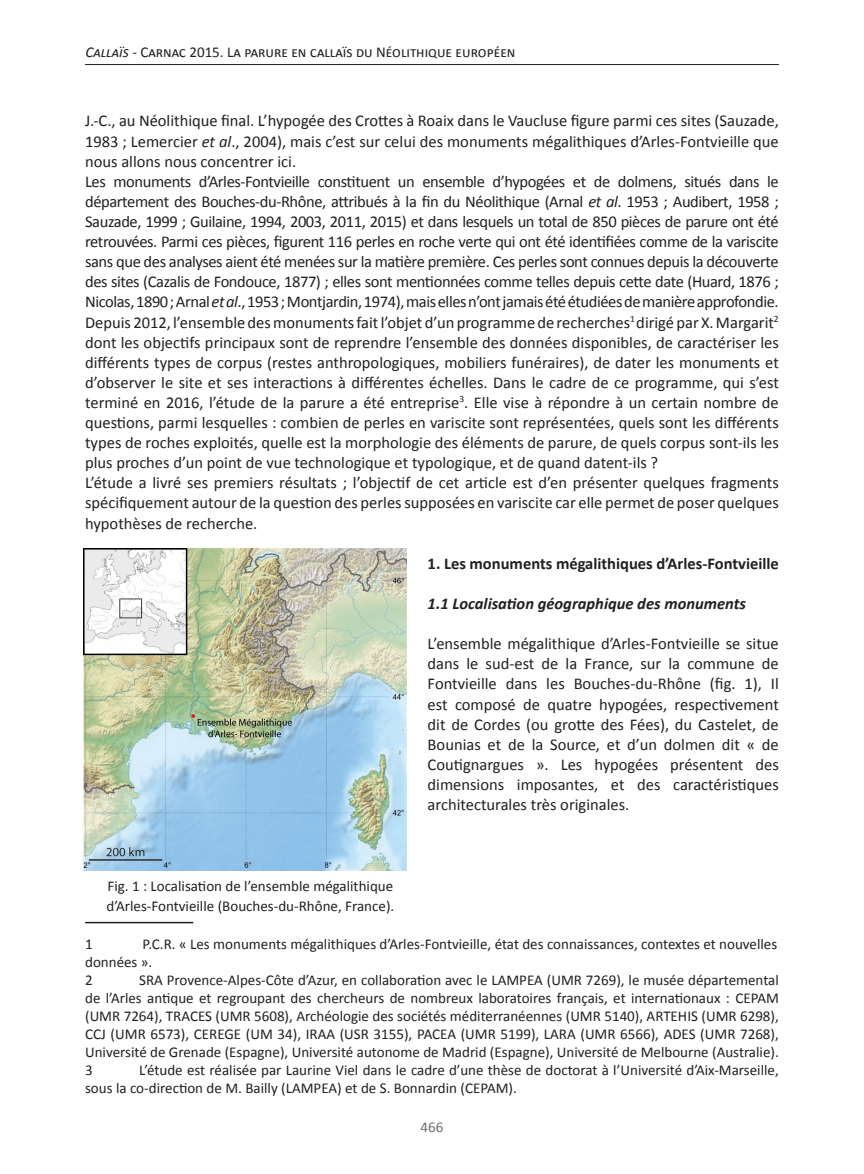
<style>
.page{position:relative;width:864px;height:1174px;background:#fff}
.page>*{position:absolute;margin:0;border:0;box-sizing:border-box;transform-origin:0 0}
.t1{font:16.5px/20.1px "Calibri";color:#231f20;text-align:justify}
.t2{font:700 16.5px "Calibri";color:#231f20}
.t3{font:italic 700 16.5px "Calibri";color:#231f20}
.t4{font:15px/18px "Calibri";color:#231f20}
.t5{font:15px "Calibri";color:#6c6d70}
.s1{font-style:italic}
</style>
<div class="page">
<hr style="left:85px;top:64px;width:693px;height:1px;background:#231f20">
<hr style="left:85px;top:922px;width:108px;height:1px;background:#231f20">
<img style="left:84px;top:548px;width:322px;height:322px">
<p class="t4" style="left:85px;top:43px;width:431px"><span class="s1">Callaïs</span> - Carnac 2015. La parure en callaïs du Néolithique européen</p>
<p class="t1" style="left:85px;top:111px;width:695px">J.-C., au Néolithique final. L’hypogée des Crottes à Roaix dans le Vaucluse figure parmi ces sites (Sauzade, 1983 ; Lemercier <span class="s1">et al</span>., 2004), mais c’est sur celui des monuments mégalithiques d’Arles-Fontvieille que nous allons nous concentrer ici.</p>
<p class="t1" style="left:85px;top:171px;width:695px">Les monuments d’Arles-Fontvieille constituent un ensemble d’hypogées et de dolmens, situés dans le département des Bouches-du-Rhône, attribués à la fin du Néolithique (Arnal <span class="s1">et al</span>. 1953 ; Audibert, 1958 ; Sauzade, 1999 ; Guilaine, 1994, 2003, 2011, 2015) et dans lesquels un total de 850 pièces de parure ont été retrouvées. Parmi ces pièces, figurent 116 perles en roche verte qui ont été identifiées comme de la variscite sans que des analyses aient été menées sur la matière première. Ces perles sont connues depuis la découverte des sites (Cazalis de Fondouce, 1877) ; elles sont mentionnées comme telles depuis cette date (Huard, 1876 ; Nicolas, 1890; Arnal <span class="s1">et al</span>., 1953; Montjardin, 1974), mais elles n’ont jamais été étudiées de manière approfondie.</p>
<p class="t1" style="left:85px;top:312px;width:695px">Depuis 2012, l’ensemble des monuments fait l’objet d’un programme de recherches<sup>1</sup>dirigé par X.Margarit<sup>2 </sup>dont les objectifs principaux sont de reprendre l’ensemble des données disponibles, de caractériser les différents types de corpus (restes anthropologiques, mobiliers funéraires), de dater les monuments et d’observer le site et ses interactions à différentes échelles. Dans le cadre de ce programme, qui s’est terminé en 2016, l’étude de la parure a été entreprise<sup>3</sup>. Elle vise à répondre à un certain nombre de questions, parmi lesquelles : combien de perles en variscite sont représentées, quels sont les différents types de roches exploités, quelle est la morphologie des éléments de parure, de quels corpus sont-ils les plus proches d’un point de vue technologique et typologique, et de quand datent-ils ?</p>
<p class="t1" style="left:85px;top:473px;width:695px">L’étude a livré ses premiers résultats ; l’objectif de cet article est d’en présenter quelques fragments spécifiquement autour de la question des perles supposées en variscite car elle permet de poser quelques hypothèses de recherche.</p>
<p class="t2" style="left:427px;top:553px;width:352px">1. Les monuments mégalithiques d’Arles-Fontvieille</p>
<p class="t3" style="left:427px;top:593px;width:320px">1.1 Localisation géographique des monuments</p>
<p class="t1" style="left:427px;top:634px;width:352px">L’ensemble mégalithique d’Arles-Fontvieille se situe dans le sud-est de la France, sur la commune de Fontvieille dans les Bouches-du-Rhône (fig. 1), Il est composé de quatre hypogées, respectivement dit de Cordes (ou grotte des Fées), du Castelet, de Bounias et de la Source, et d’un dolmen dit « de Coutignargues ». Les hypogées présentent des dimensions imposantes, et des caractéristiques architecturales très originales.</p>
<p class="t4" style="left:106px;top:875px;width:289px;line-height:20.1px">Fig. 1 : Localisation de l’ensemble mégalithique d’Arles-Fontvieille (Bouches-du-Rhône, France).</p>
<p class="t4" style="left:85px;top:935px;width:693px;text-indent:57px">P.C.R. « Les monuments mégalithiques d’Arles-Fontvieille, état des connaissances, contextes et nouvelles données ».</p>
<p class="t4" style="left:85px;top:971px;width:9px">2</p>
<p class="t4" style="left:85px;top:935px;width:9px">1</p>
<p class="t4" style="left:85px;top:971px;width:695px;text-align:justify;text-indent:54px">SRA Provence-Alpes-Côte d’Azur, en collaboration avec le LAMPEA (UMR 7269), le musée départemental de l’Arles antique et regroupant des chercheurs de nombreux laboratoires français, et internationaux : CEPAM (UMR 7264), TRACES (UMR 5608), Archéologie des sociétés méditerranéennes (UMR 5140), ARTEHIS (UMR 6298), CCJ (UMR 6573), CEREGE (UM 34), IRAA (USR 3155), PACEA (UMR 5199), LARA (UMR 6566), ADES (UMR 7268), Université de Grenade (Espagne), Université autonome de Madrid (Espagne), Université de Melbourne (Australie).</p>
<p class="t4" style="left:85px;top:1061px;width:9px">3</p>
<p class="t4" style="left:85px;top:1061px;width:695px;text-indent:54px">L’étude est réalisée par Laurine Viel dans le cadre d’une thèse de doctorat à l’Université d’Aix-Marseille, sous la co-direction de M. Bailly (LAMPEA) et de S. Bonnardin (CEPAM).</p>
<p class="t5" style="left:420px;top:1117px;width:24px">466</p>
</div>
